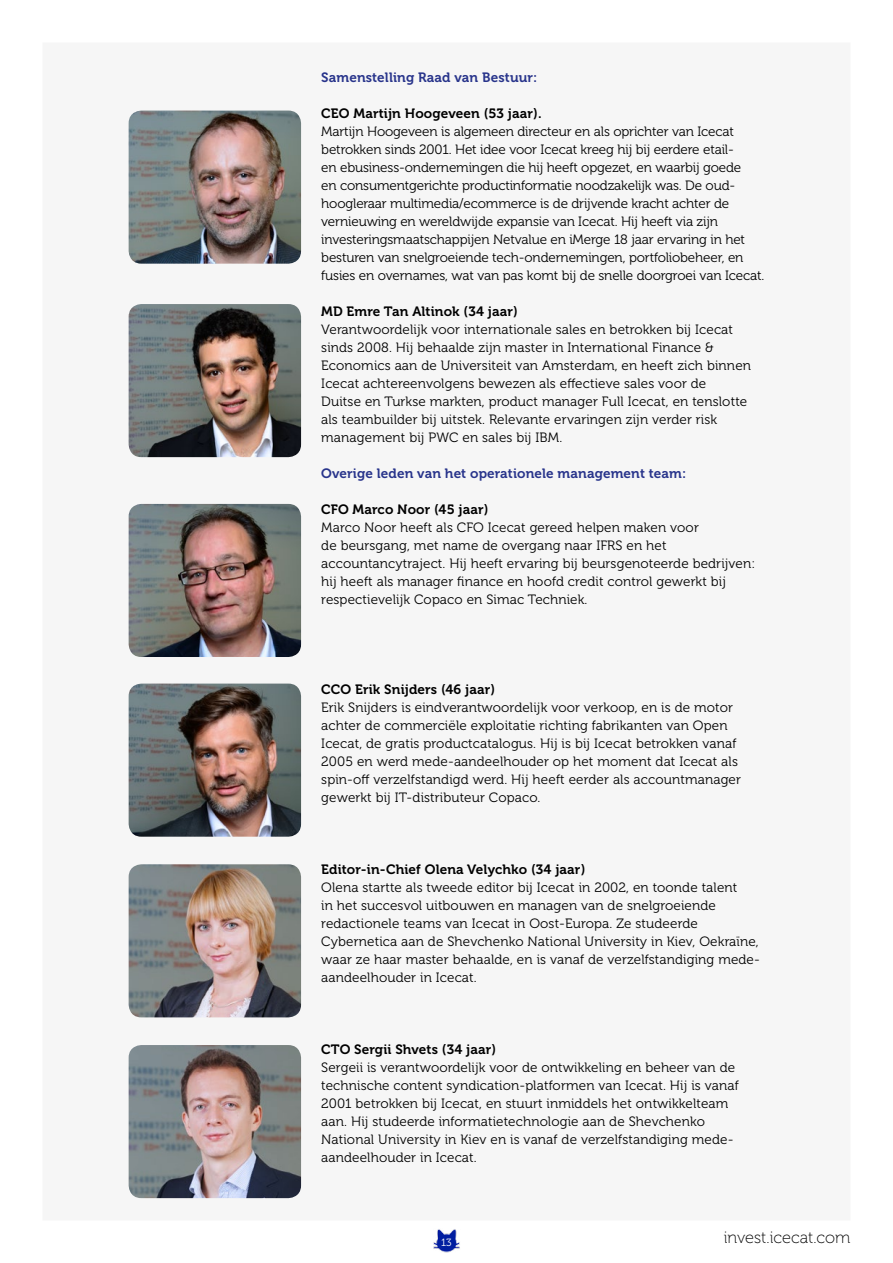
<style>
.page{position:relative;width:893px;height:1263px;background:#fff}
.page>*{position:absolute;margin:0;border:0;box-sizing:border-box;transform-origin:0 0}
.t1{font:16.5px "Museo 100";color:#000}
.t2{font:13.5px/18px "Museo 300";letter-spacing:.01em;color:#000}
.t3{font:13.5px/18px "Museo 300";letter-spacing:-.01em;color:#000}
.t4{font:13.5px "Museo 700";letter-spacing:.01em;color:#000}
.t5{font:13.5px "Museo 700";letter-spacing:.01em;color:#28348b}
.t6{font:10.5px "Museo 300";color:#fff}
</style>
<div class="page">
<img style="left:433px;top:1229px;width:27px;height:23px">
<img style="left:129px;top:111px;width:172px;height:153px">
<img style="left:129px;top:304px;width:172px;height:153px">
<img style="left:129px;top:504px;width:172px;height:153px">
<img style="left:129px;top:684px;width:172px;height:153px">
<img style="left:129px;top:864px;width:172px;height:153px">
<img style="left:129px;top:1045px;width:172px;height:153px">
<p class="t5" style="left:321px;top:70px;width:218px">Samenstelling Raad van Bestuur:</p>
<p class="t4" style="left:321px;top:106px;width:222px">CEO Martijn Hoogeveen (53 jaar).</p>
<p class="t3" style="left:321px;top:122px;width:445px">Martijn Hoogeveen is algemeen directeur en als oprichter van Icecat betrokken sinds 2001. Het idee voor Icecat kreeg hij bij eerdere etail-<br>en ebusiness-ondernemingen die hij heeft opgezet, en waarbij goede<br>en consumentgerichte productinformatie noodzakelijk was. De oud&shy;hoogleraar multimedia/ecommerce is de drijvende kracht achter de vernieuwing en wereldwijde expansie van Icecat. Hij heeft via zijn investeringsmaatschappijen Netvalue en iMerge 18 jaar ervaring in het besturen van snelgroeiende tech-ondernemingen, portfoliobeheer, en fusies en overnames, wat van pas komt bij de snelle doorgroei van Icecat.</p>
<p class="t4" style="left:321px;top:304px;width:198px">MD Emre Tan Altinok (34 jaar)</p>
<p class="t2" style="left:321px;top:320px;width:431px">Verantwoordelijk voor internationale sales en betrokken bij Icecat sinds 2008. Hij behaalde zijn master in International Finance &amp; Economics aan de Universiteit van Amsterdam, en heeft zich binnen Icecat achtereenvolgens bewezen als effectieve sales voor de<br>Duitse en Turkse markten, product manager Full Icecat, en tenslotte als teambuilder bij uitstek. Relevante ervaringen zijn verder risk management bij PWC en sales bij IBM.</p>
<p class="t5" style="left:321px;top:466px;width:367px">Overige leden van het operationele management team:</p>
<p class="t4" style="left:321px;top:502px;width:169px">CFO Marco Noor (45 jaar)</p>
<p class="t2" style="left:321px;top:518px;width:435px">Marco Noor heeft als CFO Icecat gereed helpen maken voor<br>de beursgang, met name de overgang naar IFRS en het accountancytraject. Hij heeft ervaring bij beursgenoteerde bedrijven: hij heeft als manager finance en hoofd credit control gewerkt bij respectievelijk Copaco en Simac Techniek.</p>
<p class="t4" style="left:321px;top:682px;width:175px">CCO Erik Snijders (46 jaar)</p>
<p class="t2" style="left:321px;top:698px;width:421px">Erik Snijders is eindverantwoordelijk voor verkoop, en is de motor achter de commerciële exploitatie richting fabrikanten van Open Icecat, de gratis productcatalogus. Hij is bij Icecat betrokken vanaf 2005 en werd mede-aandeelhouder op het moment dat Icecat als spin-off verzelfstandigd werd. Hij heeft eerder als accountmanager gewerkt bij IT-distributeur Copaco.</p>
<p class="t4" style="left:321px;top:861px;width:266px">Editor-in-Chief Olena Velychko (34 jaar)</p>
<p class="t2" style="left:321px;top:878px;width:440px">Olena startte als tweede editor bij Icecat in 2002, en toonde talent<br>in het succesvol uitbouwen en managen van de snelgroeiende redactionele teams van Icecat in Oost-Europa. Ze studeerde Cybernetica aan de Shevchenko National University in Kiev, Oekraïne, waar ze haar master behaalde, en is vanaf de verzelfstandiging mede&shy;aandeelhouder in Icecat.</p>
<p class="t4" style="left:321px;top:1041px;width:177px">CTO Sergii Shvets (34 jaar)</p>
<p class="t2" style="left:321px;top:1058px;width:419px">Sergeii is verantwoordelijk voor de ontwikkeling en beheer van de technische content syndication-platformen van Icecat. Hij is vanaf 2001 betrokken bij Icecat, en stuurt inmiddels het ontwikkelteam aan. Hij studeerde informatietechnologie aan de Shevchenko National University in Kiev en is vanaf de verzelfstandiging mede&shy;aandeelhouder in Icecat.</p>
<p class="t6" style="left:441px;top:1237px;width:12px">13</p>
<p class="t1" style="left:724px;top:1228px;width:128px">invest.icecat.com</p>
</div>
